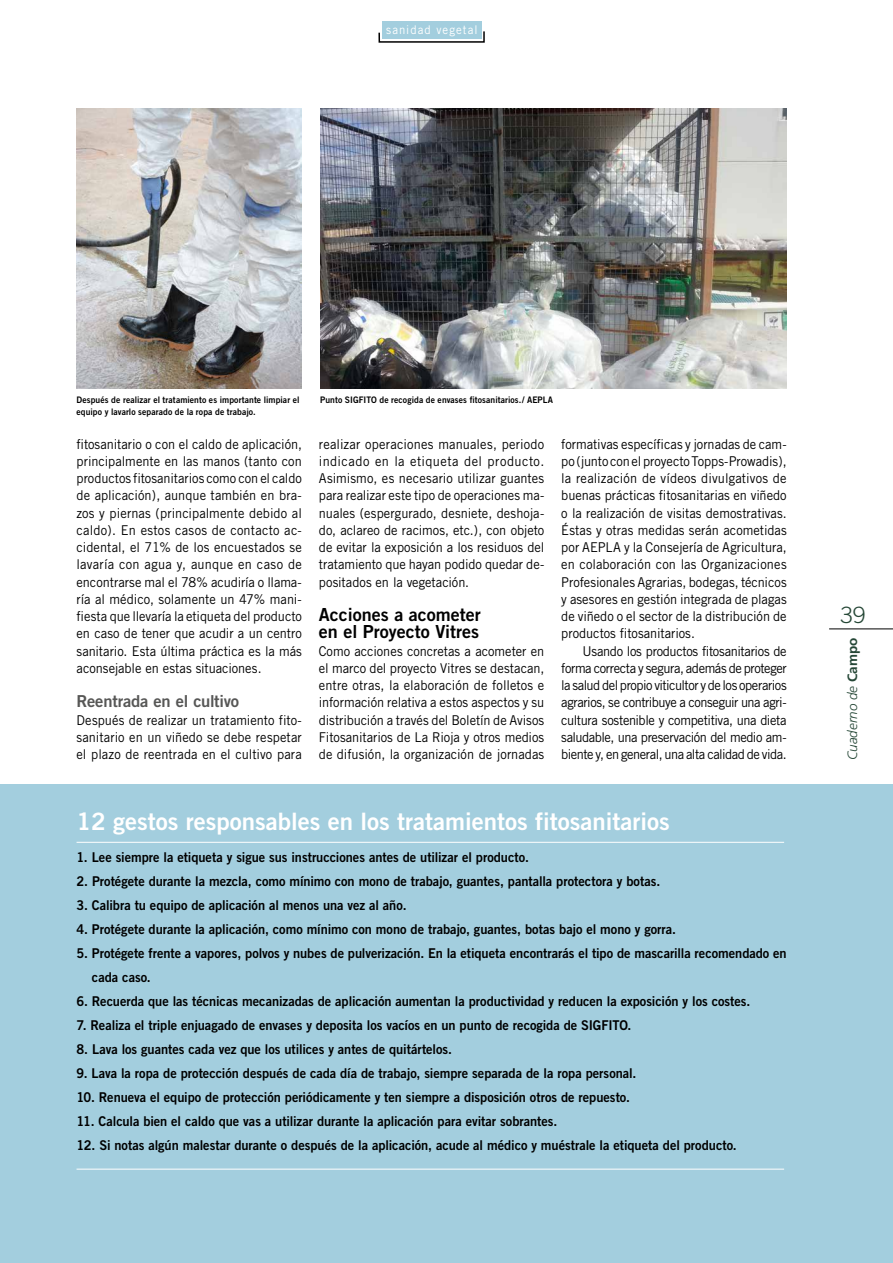
<style>
.page{position:relative;width:893px;height:1263px;background:#fff}
.page>*{position:absolute;margin:0;border:0;box-sizing:border-box;transform-origin:0 0}
.t1{font:24px "Trade Gothic Bold Two";color:#fff}
.t2{font:300 22.5px "Trade Gothic";color:#254736}
.t3{font:18px/17.2px "Trade Gothic Bold Two";color:#000}
.t4{font:16.5px "Trade Gothic Bold Two";letter-spacing:-.015em;color:#575756}
.t5{font:13.5px/17.2px "Trade Gothic";letter-spacing:-.005em;color:#000;text-align:justify;scale:.95 1}
.t6{font:13.5px/24px "Trade Gothic Bold Two";color:#000;scale:.95 1}
.t7{font:italic 300 13.5px "Frutiger";color:#254736}
.t8{font:12px "Trade Gothic";letter-spacing:.09em;color:#fff;scale:.95 1}
.t9{font:9px/11.2px "Trade Gothic Bold Two";letter-spacing:.01em;color:#000;scale:.95 1}
.s1{font-weight:700;font-style:normal}
</style>
<div class="page">
<div style="left:0;top:784px;width:893px;height:479px;background:#a3cede"></div>
<hr style="left:829px;top:628px;width:64px;height:1px;background:#000">
<hr style="left:77px;top:842px;width:707px;height:1px;background:#fff">
<hr style="left:77px;top:1169px;width:707px;height:1px;background:#fff">
<img style="left:77px;top:108px;width:225px;height:281px">
<img style="left:320px;top:108px;width:467px;height:281px">
<svg style="left:378px;top:30px;width:107px;height:13px"></svg>
<div style="left:382px;top:21px;width:99px;height:18px;background:#a3cede"></div>
<p class="t8" style="left:386px;top:23px;width:98px">sanidad vegetal</p>
<p class="t9" style="left:77px;top:394px;width:236px">Después de realizar el tratamiento es importante limpiar el equipo y lavarlo separado de la ropa de trabajo.</p>
<p class="t9" style="left:320px;top:394px;width:247px">Punto SIGFITO de recogida de envases fitosanitarios./ AEPLA</p>
<p class="t5" style="left:77px;top:435px;width:239px">fitosanitario o con el caldo de aplicación, principalmente en las manos (tanto con productos fitosanitarios como con el caldo de aplicación), aunque también en bra&shy;zos y piernas (principalmente debido al caldo). En estos casos de contacto ac&shy;cidental, el 71% de los encuestados se lavaría con agua y, aunque en caso de encontrarse mal el 78% acudiría o llama&shy;ría al médico, solamente un 47% mani&shy;fiesta que llevaría la etiqueta del producto en caso de tener que acudir a un centro sanitario. Esta última práctica es la más aconsejable en estas situaciones.</p>
<p class="t4" style="left:77px;top:691px;width:164px">Reentrada en el cultivo</p>
<p class="t5" style="left:77px;top:711px;width:239px">Después de realizar un tratamiento fito&shy;sanitario en un viñedo se debe respetar el plazo de reentrada en el cultivo para</p>
<p class="t5" style="left:319px;top:435px;width:239px">realizar operaciones manuales, periodo indicado en la etiqueta del producto.<br>Asimismo, es necesario utilizar guantes para realizar este tipo de operaciones ma&shy;nuales (espergurado, desniete, deshoja&shy;do, aclareo de racimos, etc.), con objeto de evitar la exposición a los residuos del tratamiento que hayan podido quedar de&shy;positados en la vegetación.</p>
<h3 class="t3" style="left:319px;top:606px;width:163px">Acciones a acometer en el Proyecto Vitres</h3>
<p class="t5" style="left:319px;top:642px;width:239px">Como acciones concretas a acometer en el marco del proyecto Vitres se destacan, entre otras, la elaboración de folletos e información relativa a estos aspectos y su distribución a través del Boletín de Avisos Fitosanitarios de La Rioja y otros medios de difusión, la organización de jornadas</p>
<p class="t5" style="left:561px;top:435px;width:239px">formativas específicas y jornadas de cam&shy;po (junto con el proyecto Topps-Prowadis), la realización de vídeos divulgativos de buenas prácticas fitosanitarias en viñedo o la realización de visitas demostrativas.<br>Éstas y otras medidas serán acometidas por AEPLA y la Consejería de Agricultura, en colaboración con las Organizaciones Profesionales Agrarias, bodegas, técnicos y asesores en gestión integrada de plagas de viñedo o el sector de la distribución de productos fitosanitarios.</p>
<p class="t5" style="left:561px;top:642px;width:239px;text-indent:21px">Usando los productos fitosanitarios de forma correcta y segura, además de proteger la salud del propio viticultor y de los operarios agrarios, se contribuye a conseguir una agri&shy;cultura sostenible y competitiva, una dieta saludable, una preservación del medio am&shy;biente y, en general, una alta calidad de vida.</p>
<h1 class="t1" style="left:77px;top:806px;width:595px">12 gestos responsables en los tratamientos fitosanitarios</h1>
<p class="t6" style="left:77px;top:845px;width:478px">1. Lee siempre la etiqueta y sigue sus instrucciones antes de utilizar el producto.</p>
<p class="t6" style="left:77px;top:869px;width:616px">2. Protégete durante la mezcla, como mínimo con mono de trabajo, guantes, pantalla protectora y botas.</p>
<p class="t6" style="left:77px;top:893px;width:349px">3. Calibra tu equipo de aplicación al menos una vez al año.</p>
<p class="t6" style="left:77px;top:917px;width:633px">4. Protégete durante la aplicación, como mínimo con mono de trabajo, guantes, botas bajo el mono y gorra.</p>
<p class="t6" style="left:92px;top:941px;width:733px;text-indent:-15px">5. Protégete frente a vapores, polvos y nubes de pulverización. En la etiqueta encontrarás el tipo de mascarilla recomendado en cada caso.</p>
<p class="t6" style="left:77px;top:989px;width:711px">6. Recuerda que las técnicas mecanizadas de aplicación aumentan la productividad y reducen la exposición y los costes.</p>
<p class="t6" style="left:77px;top:1013px;width:586px">7. Realiza el triple enjuagado de envases y deposita los vacíos en un punto de recogida de SIGFITO.</p>
<p class="t6" style="left:77px;top:1037px;width:397px">8. Lava los guantes cada vez que los utilices y antes de quitártelos.</p>
<p class="t6" style="left:77px;top:1061px;width:591px">9. Lava la ropa de protección después de cada día de trabajo, siempre separada de la ropa personal.</p>
<p class="t6" style="left:77px;top:1085px;width:584px">10. Renueva el equipo de protección periódicamente y ten siempre a disposición otros de repuesto.</p>
<p class="t6" style="left:77px;top:1109px;width:508px">11. Calcula bien el caldo que vas a utilizar durante la aplicación para evitar sobrantes.</p>
<p class="t6" style="left:77px;top:1133px;width:697px">12. Si notas algún malestar durante o después de la aplicación, acude al médico y muéstrale la etiqueta del producto.</p>
<h2 class="t2" style="left:840px;top:601px;width:27px">39</h2>
<p class="t7" style="left:845px;top:760px;width:124px;rotate:-90deg">Cuaderno de <span class="s1">Campo</span></p>
</div>
